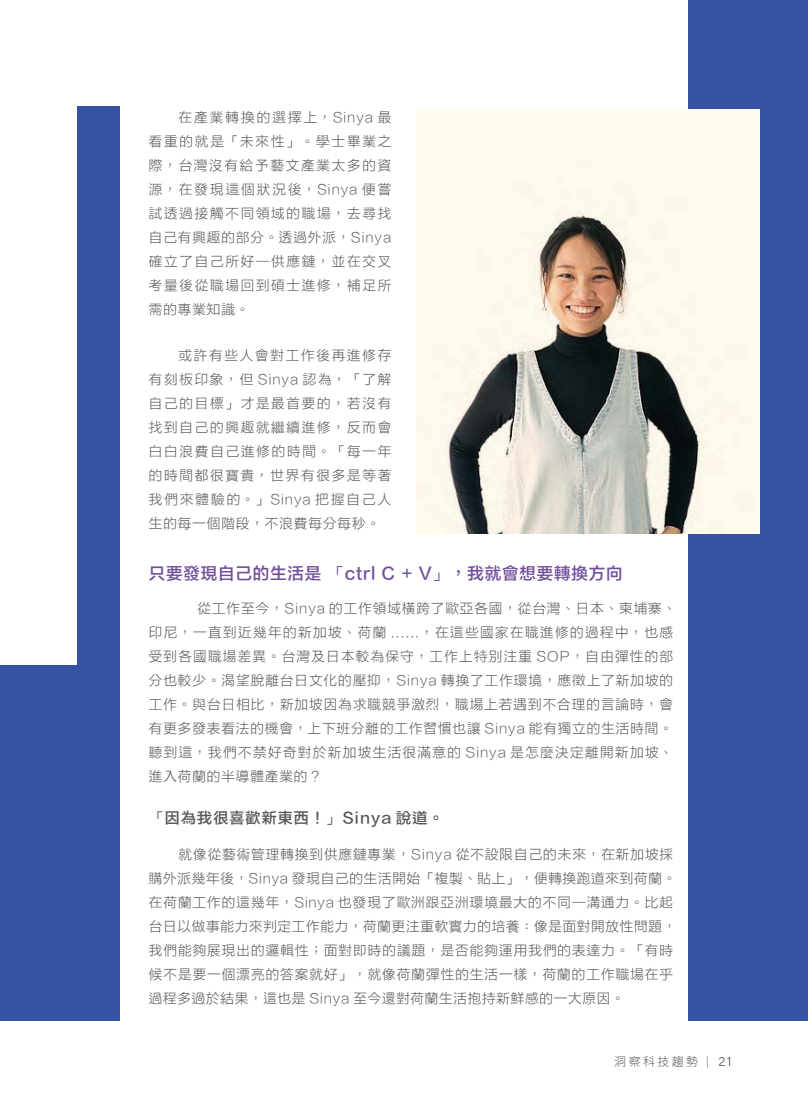
<style>
.page{position:relative;width:808px;height:1106px;background:#fff}
.page>*{position:absolute;margin:0;border:0;box-sizing:border-box;transform-origin:0 0}
.內文大標{font:16.5px "FZLTZHB B51 0";letter-spacing:.05em;color:#724f9d}
.內文副標{font:15px "FZLTZHB B51 0";letter-spacing:.075em;color:#595857}
.內文-縮2字{font:13.5px/24px "FZLTXHB B51 0";letter-spacing:.08em;color:#595857;text-align:justify}
.t1{font:300 12px "Noto Sans CJ Ktc";letter-spacing:.2em;color:#595857}
.s1{font-family:"Adobe Ming Std";font-size:13.5px}
.s2{font-family:"Acumin Variable Concept";font-weight:400;font-size:13.5px}
</style>
<div class="page">
<div style="left:0;top:106px;width:119px;height:914px;background:#3652a2"></div>
<div style="left:0;top:106px;width:77px;height:558px;background:#fff"></div>
<div style="left:689px;top:0;width:119px;height:1020px;background:#3652a2"></div>
<img style="left:417px;top:109px;width:342px;height:425px">
<p class="內文-縮2字" style="left:149px;top:106px;width:244px;text-indent:30px">在產業轉換的選擇上，Sinya 最看重的就是「未來性」。學士畢業之際，台灣沒有給予藝文產業太多的資源，在發現這個狀況後，Sinya 便嘗試透過接觸不同領域的職場，去尋找自己有興趣的部分。透過外派，Sinya確立了自己所好—供應鏈，並在交叉考量後從職場回到碩士進修，補足所需的專業知識。</p>
<p class="內文-縮2字" style="left:149px;top:343px;width:244px;text-indent:30px">或許有些人會對工作後再進修存有刻板印象，但 Sinya 認為，「了解自己的目標」才是最首要的，若沒有找到自己的興趣就繼續進修，反而會白白浪費自己進修的時間。「每一年的時間都很寶貴，世界有很多是等著我們來體驗的。」Sinya 把握自己人生的每一個階段，不浪費每分每秒。</p>
<p class="內文大標" style="left:149px;top:564px;width:475px">只要發現自己的生活是 「ctrl C + V」，我就會想要轉換方向</p>
<p class="內文-縮2字" style="left:149px;top:596px;width:529px;text-align:left;text-indent:49px">從工作至今，Sinya 的工作領域橫跨了歐亞各國，從台灣、日本、柬埔寨、印尼，一直到近幾年的新加坡、荷蘭 ......，在這些國家在職進修的過程中，也感受到各國職場差異。台灣及日本較為保守，工作上特別注重 SOP，自由彈性的部分也較少。渴望脫離台日文化的壓抑，Sinya 轉換了工作環境，應徵上了新加坡的工作。與台日相比，新加坡因為求職競爭激烈，職場上若遇到不合理的言論時，會有更多發表看法的機會，上下班分離的工作習慣也讓 Sinya 能有獨立的生活時間。聽到這，我們不禁好奇對於新加坡生活很滿意的 Sinya 是怎麼決定離開新加坡、進入荷蘭的半導體產業的？</p>
<p class="內文副標" style="left:149px;top:809px;width:296px">「因為我很喜歡新東西！」Sinya 說道。</p>
<p class="內文-縮2字" style="left:149px;top:842px;width:529px;text-align:left;text-indent:30px">就像從藝術管理轉換到供應鏈專業，Sinya 從不設限自己的未來，在新加坡採購外派幾年後，Sinya 發現自己的生活開始「複製、貼上」，便轉換跑道來到荷蘭。在荷蘭工作的這幾年，Sinya 也發現了歐洲跟亞洲環境最大的不同—溝通力。比起台日以做事能力來判定工作能力，荷蘭更注重軟實力的培養：像是面對開放性問題，我們能夠展現出的邏輯性；面對即時的議題，是否能夠運用我們的表達力。「有時候不是要一個漂亮的答案就好」，就像荷蘭彈性的生活一樣，荷蘭的工作職場在乎過程多過於結果，這也是 Sinya 至今還對荷蘭生活抱持新鮮感的一大原因。</p>
<p class="t1" style="left:614px;top:1055px;width:119px">洞察科技趨勢<span class="s1">｜</span> <span class="s2">21</span></p>
</div>
